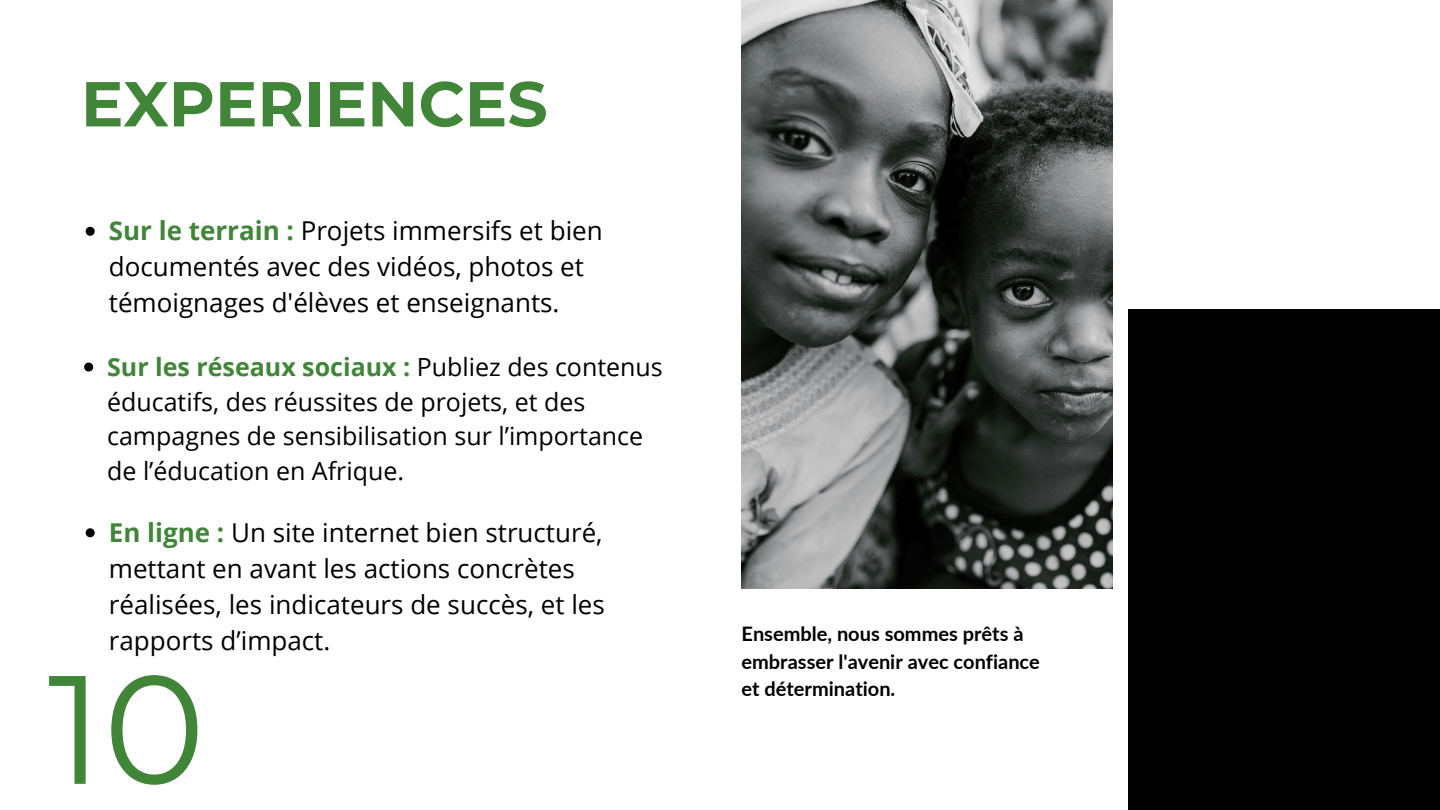
<style>
.page{position:relative;width:1440px;height:810px;background:#fff}
.page>*{position:absolute;margin:0;border:0;box-sizing:border-box;transform-origin:0 0}
.t1{font:154px "Montserrat";color:#418539}
.t2{font:700 63.3px "Montserrat";color:#418539}
.t3{font:26px/36px "Open Sans";color:#000}
.t4{font:25px/34.5px "Open Sans";color:#000}
.t5{font:700 20px/27.8px "Lato";color:#000}
.s1{font-weight:700;color:#418539}
</style>
<div class="page">
<div style="left:1129px;top:309px;width:311px;height:501px;background:#000"></div>
<img style="left:742px;top:0;width:370px;height:588px">
<svg style="left:86px;top:227px;width:9px;height:9px"></svg>
<svg style="left:84px;top:363px;width:9px;height:9px"></svg>
<svg style="left:86px;top:528px;width:9px;height:9px"></svg>
<p class="t2" style="left:81px;top:65px;width:468px">EXPERIENCES</p>
<p class="t3" style="left:109px;top:212px;width:495px"><span class="s1">Sur le terrain :</span> Projets immersifs et bien documentés avec des vidéos, photos et témoignages d'élèves et enseignants.</p>
<p class="t4" style="left:107px;top:349px;width:557px"><span class="s1">Sur les réseaux sociaux :</span> Publiez des contenus éducatifs, des réussites de projets, et des campagnes de sensibilisation sur l’importance de l’éducation en Afrique.</p>
<p class="t3" style="left:109px;top:514px;width:498px"><span class="s1">En ligne :</span> Un site internet bien structuré, mettant en avant les actions concrètes réalisées, les indicateurs de succès, et les rapports d’impact.</p>
<p class="t1" style="left:48px;top:635px;width:159px">10</p>
<p class="t5" style="left:742px;top:619px;width:300px">Ensemble, nous sommes prêts à embrasser l'avenir avec confiance et détermination.</p>
</div>
